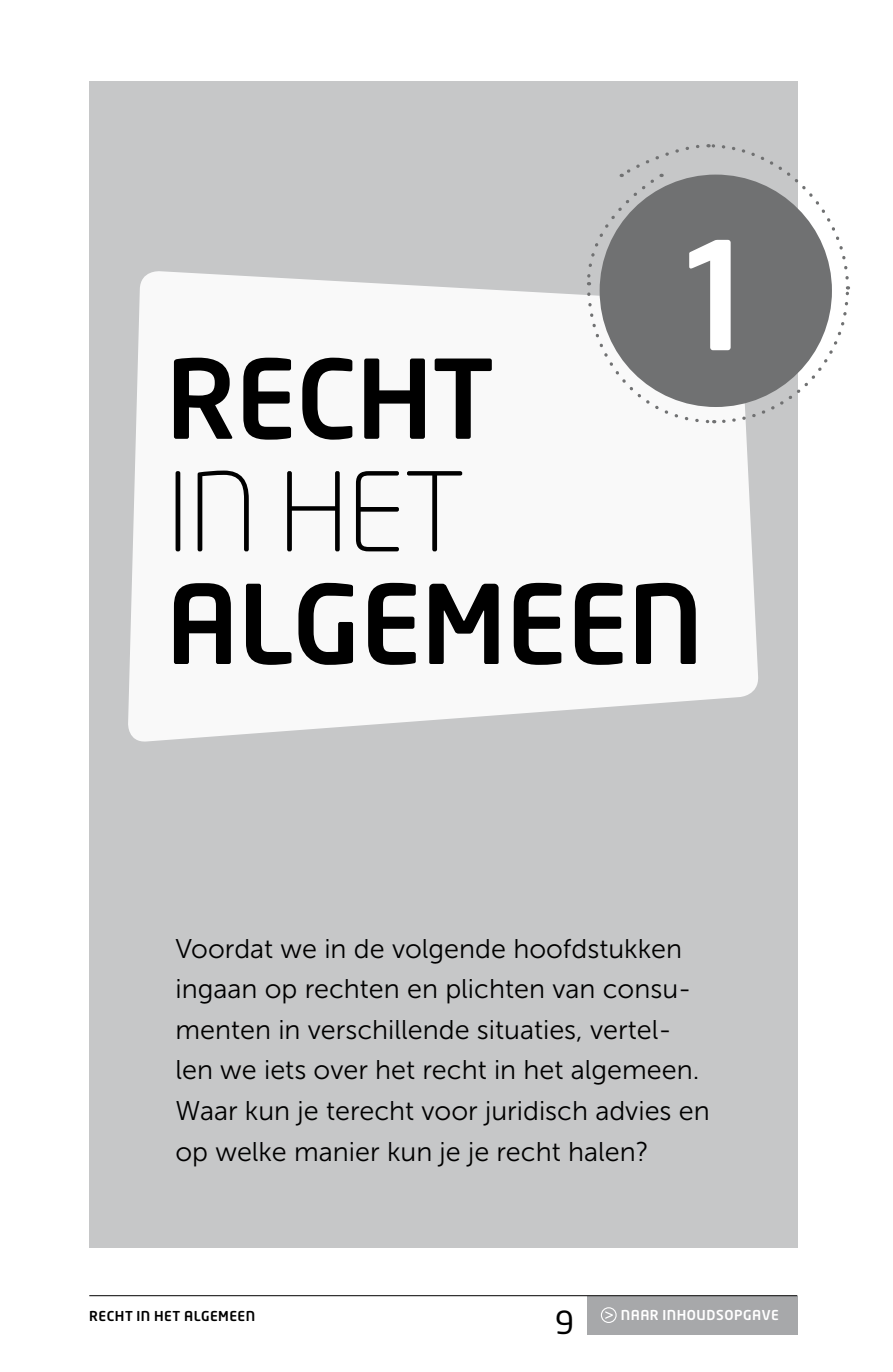
<style>
.page{position:relative;width:893px;height:1372px;background:#fff}
.page>*{position:absolute;margin:0;border:0;box-sizing:border-box;transform-origin:0 0}
.t1{font:500 148.5px "Neo Tech";color:#fff}
.t2{font:500 108px "Neo Tech";letter-spacing:-.01em;color:#000}
.t3{font:300 108px "Neo Tech Std";color:#000}
.t4{font:31.5px "Neo Tech Std";color:#000}
.t5{font:27px/40.5px "Museo Sans 300";color:#000}
.t6{font:500 13.5px "Neo Tech";letter-spacing:.035em;color:#000}
.t7{font:500 13.5px "Neo Tech";letter-spacing:.04em;color:#fff}
</style>
<div class="page">
<div style="left:587px;top:1295px;width:210px;height:39px;background:#a7a8aa"></div>
<div style="left:601px;top:1307px;width:16px;height:15px;border:1px solid #fff;border-radius:50%"></div>
<svg style="left:605px;top:1311px;width:8px;height:7px"></svg>
<hr style="left:89px;top:1295px;width:708px;height:1px;background:#000">
<div style="left:89px;top:81px;width:708px;height:1165px;background:#c6c7c8"></div>
<svg style="left:128px;top:271px;width:630px;height:471px;background:#f4f4f4"></svg>
<svg style="left:585px;top:142px;width:265px;height:283px"></svg>
<h1 class="t1" style="left:678px;top:202px;width:74px">1</h1>
<h2 class="t2" style="left:166px;top:331px;width:325px">RECHT</h2>
<h2 class="t3" style="left:166px;top:447px;width:301px">IN HET</h2>
<h2 class="t2" style="left:166px;top:556px;width:539px">ALGEMEEN</h2>
<p class="t5" style="left:175px;top:928px;width:536px">Voordat we in de volgende hoofdstukken ingaan op rechten en plichten van consu&shy;menten in verschillende situaties, vertel&shy;len we iets over het recht in het algemeen.<br>Waar kun je terecht voor juridisch advies en op welke manier kun je je recht halen?</p>
<p class="t6" style="left:89px;top:1307px;width:150px">RECHT IN HET ALGEMEEN</p>
<p class="t7" style="left:621px;top:1306px;width:160px">NAAR INHOUDSOPGAVE</p>
<p class="t4" style="left:555px;top:1303px;width:21px">9</p>
</div>
